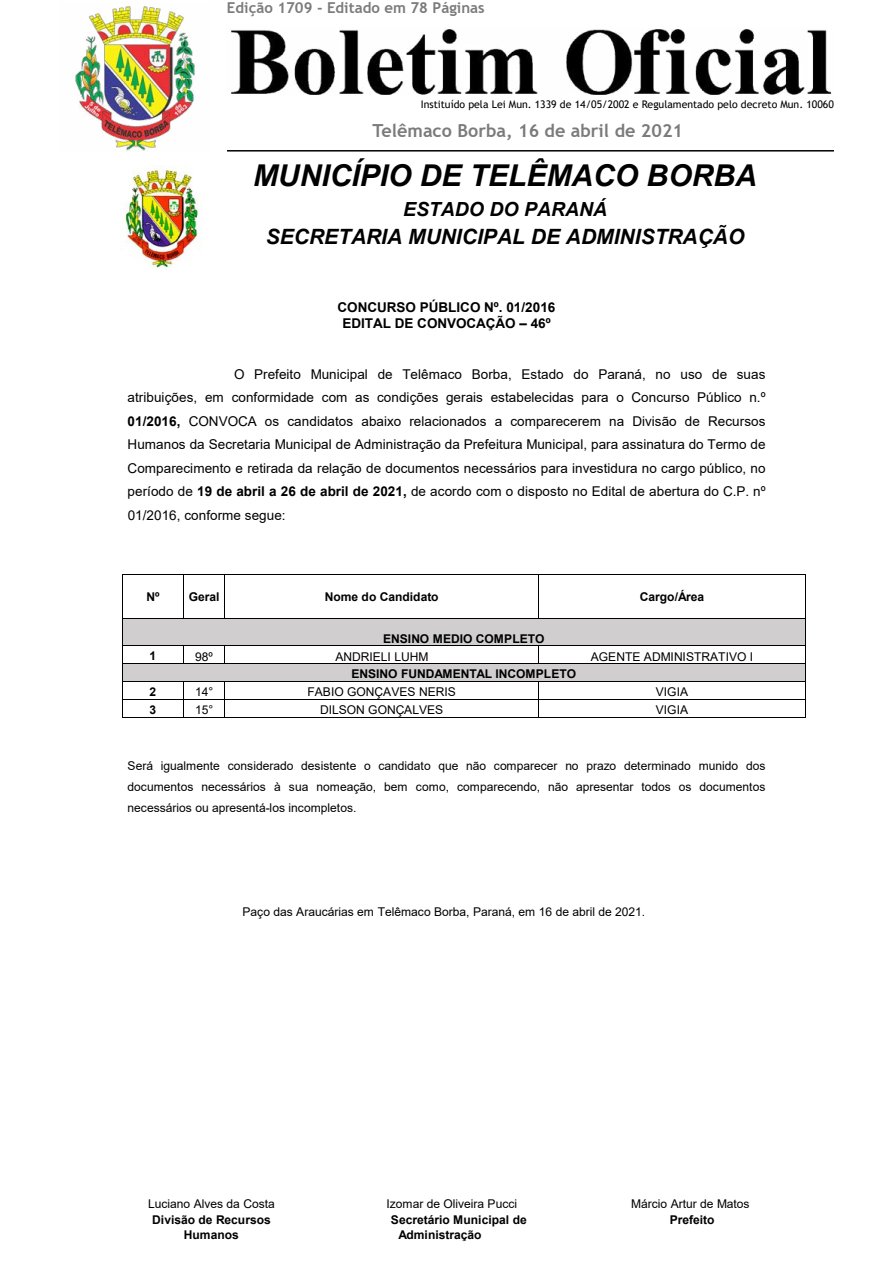
<style>
.page{position:relative;width:893px;height:1263px;background:#fff}
.page>*{position:absolute;margin:0;border:0;box-sizing:border-box;transform-origin:0 0}
.t1{font:italic 700 30px "Arial";color:#000}
.t2{font:italic 700 21px "Arial";letter-spacing:-.005em;color:#000}
.t3{font:italic 700 19.5px "Arial";color:#000}
.t4{font:700 18px "Trebuchet MS";color:#7c7b7b}
.t5{font:700 15px "Trebuchet MS";color:#7c7b7b}
.t6{font:13.5px/23.4px "Arial";letter-spacing:.005em;color:#000;text-align:justify}
.t7{font:700 13.5px/16.2px "Arial";color:#000;text-align:center}
.t8{font:12px/20.9px "Arial";letter-spacing:-.005em;color:#000;text-align:justify}
.t9{font:700 12px/14.4px "Arial";color:#000;text-align:center}
.t10{font:10.5px "Trebuchet MS";color:#000}
.s1{font-weight:700}
</style>
<div class="page">
<img style="left:75px;top:6px;width:120px;height:146px">
<img style="left:230px;top:29px;width:602px;height:66px">
<hr style="left:227px;top:150px;width:607px;height:2px;background:#000">
<img style="left:120px;top:167px;width:82px;height:101px">
<hr style="left:123px;top:574px;width:60px;height:1px;background:#000">
<hr style="left:184px;top:574px;width:40px;height:1px;background:#000">
<hr style="left:225px;top:574px;width:314px;height:1px;background:#000">
<hr style="left:539px;top:574px;width:266px;height:1px;background:#000">
<hr style="left:122px;top:575px;width:1px;height:43px;background:#000">
<hr style="left:183px;top:575px;width:1px;height:43px;background:#000">
<hr style="left:224px;top:575px;width:1px;height:43px;background:#000">
<hr style="left:539px;top:575px;width:1px;height:43px;background:#000">
<hr style="left:805px;top:575px;width:1px;height:43px;background:#000">
<div style="left:123px;top:619px;width:682px;height:26px;background:#d0cece"></div>
<hr style="left:123px;top:618px;width:60px;height:1px;background:#000">
<hr style="left:184px;top:618px;width:40px;height:1px;background:#000">
<hr style="left:225px;top:618px;width:314px;height:1px;background:#000">
<hr style="left:539px;top:618px;width:266px;height:1px;background:#000">
<hr style="left:123px;top:645px;width:60px;height:1px;background:#000">
<hr style="left:184px;top:645px;width:40px;height:1px;background:#000">
<hr style="left:225px;top:645px;width:314px;height:1px;background:#000">
<hr style="left:539px;top:645px;width:266px;height:1px;background:#000">
<div style="left:123px;top:664px;width:682px;height:17px;background:#d0cece"></div>
<hr style="left:123px;top:663px;width:60px;height:1px;background:#000">
<svg style="left:183px;top:645px;width:1px;height:19px"></svg>
<hr style="left:184px;top:663px;width:40px;height:1px;background:#000">
<svg style="left:224px;top:645px;width:1px;height:19px"></svg>
<hr style="left:225px;top:663px;width:314px;height:1px;background:#000">
<hr style="left:539px;top:663px;width:266px;height:1px;background:#000">
<hr style="left:123px;top:681px;width:60px;height:1px;background:#000">
<hr style="left:184px;top:681px;width:40px;height:1px;background:#000">
<hr style="left:225px;top:681px;width:314px;height:1px;background:#000">
<hr style="left:539px;top:681px;width:266px;height:1px;background:#000">
<hr style="left:123px;top:699px;width:60px;height:1px;background:#000">
<hr style="left:184px;top:699px;width:40px;height:1px;background:#000">
<hr style="left:225px;top:699px;width:314px;height:1px;background:#000">
<hr style="left:539px;top:699px;width:266px;height:1px;background:#000">
<svg style="left:122px;top:618px;width:1px;height:100px"></svg>
<hr style="left:123px;top:717px;width:60px;height:1px;background:#000">
<svg style="left:183px;top:681px;width:1px;height:37px"></svg>
<hr style="left:184px;top:717px;width:40px;height:1px;background:#000">
<svg style="left:224px;top:681px;width:1px;height:37px"></svg>
<hr style="left:225px;top:717px;width:314px;height:1px;background:#000">
<hr style="left:539px;top:717px;width:266px;height:1px;background:#000">
<svg style="left:805px;top:618px;width:1px;height:100px"></svg>
<p class="t5" style="left:227px;top:-2px;width:259px">Edição 1709 - Editado em 78 Páginas</p>
<p class="t10" style="left:421px;top:98px;width:415px">Instituído pela Lei Mun. 1339 de 14/05/2002 e Regulamentado pelo decreto Mun. 10060</p>
<h3 class="t4" style="left:372px;top:119px;width:312px">Telêmaco Borba, 16 de abril de 2021</h3>
<h1 class="t1" style="left:253px;top:155px;width:505px">MUNICÍPIO DE TELÊMACO BORBA</h1>
<h3 class="t3" style="left:403px;top:196px;width:206px">ESTADO DO PARANÁ</h3>
<h2 class="t2" style="left:266px;top:222px;width:480px">SECRETARIA MUNICIPAL DE ADMINISTRAÇÃO</h2>
<p class="t7" style="left:338px;top:299px;width:219px">CONCURSO PÚBLICO Nº. 01/2016<br>EDITAL DE CONVOCAÇÃO – 46º</p>
<p class="t6" style="left:128px;top:363px;width:640px;text-indent:106px">O Prefeito Municipal de Telêmaco Borba, Estado do Paraná, no uso de suas atribuições, em conformidade com as condições gerais estabelecidas para o Concurso Público n.º <span class="s1">01/2016,</span> CONVOCA os candidatos abaixo relacionados a comparecerem na Divisão de Recursos Humanos da Secretaria Municipal de Administração da Prefeitura Municipal, para assinatura do Termo de Comparecimento e retirada da relação de documentos necessários para investidura no cargo público, no período de <span class="s1">19 de abril a 26 de abril de 2021,</span> de acordo com o disposto no Edital de abertura do C.P. nº 01/2016, conforme segue:</p>
<p class="t9" style="left:147px;top:590px;width:15px">Nº</p>
<p class="t9" style="left:189px;top:590px;width:32px">Geral</p>
<p class="t9" style="left:325px;top:590px;width:115px">Nome do Candidato</p>
<p class="t9" style="left:640px;top:590px;width:66px">Cargo/Área</p>
<p class="t9" style="left:383px;top:631px;width:163px">ENSINO MEDIO COMPLETO</p>
<p class="t9" style="left:150px;top:649px;width:8px">1</p>
<p class="t8" style="left:195px;top:646px;width:19px">98º</p>
<p class="t8" style="left:335px;top:646px;width:95px">ANDRIELI LUHM</p>
<p class="t8" style="left:591px;top:646px;width:164px">AGENTE ADMINISTRATIVO I</p>
<p class="t9" style="left:351px;top:667px;width:226px">ENSINO FUNDAMENTAL INCOMPLETO</p>
<p class="t9" style="left:150px;top:685px;width:8px">2</p>
<p class="t8" style="left:195px;top:681px;width:20px">14°</p>
<p class="t8" style="left:307px;top:681px;width:150px">FABIO GONÇAVES NERIS</p>
<p class="t8" style="left:656px;top:681px;width:34px">VIGIA</p>
<p class="t9" style="left:150px;top:703px;width:8px">3</p>
<p class="t8" style="left:195px;top:699px;width:20px">15°</p>
<p class="t8" style="left:320px;top:699px;width:125px">DILSON GONÇALVES</p>
<p class="t8" style="left:656px;top:699px;width:34px">VIGIA</p>
<p class="t8" style="left:128px;top:756px;width:639px">Será igualmente considerado desistente o candidato que não comparecer no prazo determinado munido dos documentos necessários à sua nomeação, bem como, comparecendo, não apresentar todos os documentos necessários ou apresentá-los incompletos.</p>
<p class="t8" style="left:242px;top:901px;width:404px">Paço das Araucárias em Telêmaco Borba, Paraná, em 16 de abril de 2021.</p>
<p class="t8" style="left:148px;top:1193px;width:128px">Luciano Alves da Costa</p>
<p class="t8" style="left:386px;top:1193px;width:132px">Izomar de Oliveira Pucci</p>
<p class="t8" style="left:631px;top:1193px;width:120px">Márcio Artur de Matos</p>
<p class="t9" style="left:152px;top:1213px;width:120px">Divisão de Recursos<br>Humanos</p>
<p class="t9" style="left:398px;top:1213px;width:130px;text-align:left;text-indent:-7px">Secretário Municipal de<br>Administração</p>
<p class="t9" style="left:670px;top:1213px;width:46px">Prefeito</p>
</div>
